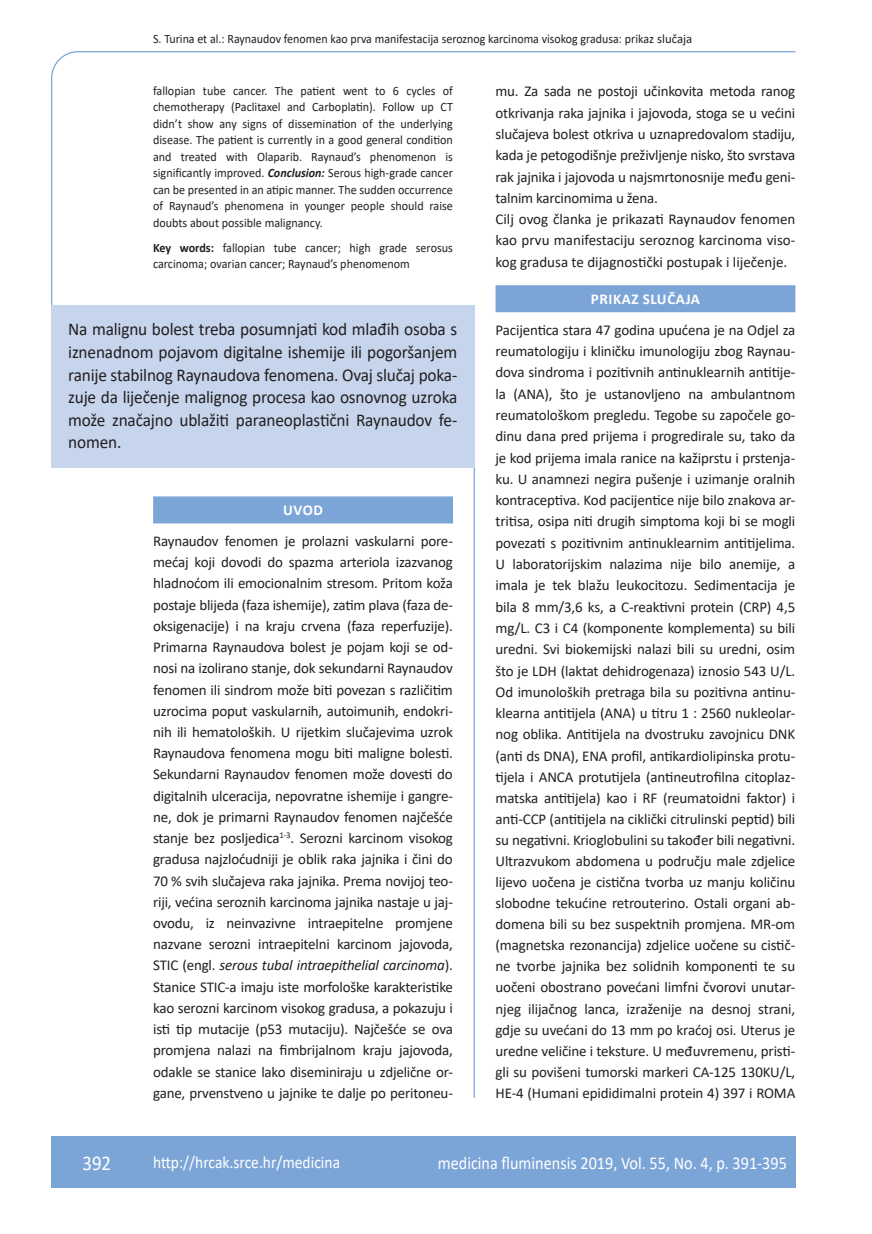
<style>
.page{position:relative;width:872px;height:1234px;background:#fff}
.page>*{position:absolute;margin:0;border:0;box-sizing:border-box;transform-origin:0 0}
.t1{font:21px "Calibri";color:#fff;scale:.9 1}
.anterfile{font:18px/22.5px "Calibri";letter-spacing:-.01em;color:#231f20;text-align:justify;scale:.96 1}
.t2{font:18px "Calibri";color:#fff;scale:.9 1}
.t3{font:17.25px "Calibri";color:#fff;scale:.9 1}
.osnovni_tekst{font:15px/21.1px "Calibri";letter-spacing:-.015em;color:#231f20;text-align:justify}
.naslov_ruler{font:700 15px "Calibri";letter-spacing:.04em;color:#fff}
.summary{font:12.75px/16.5px "Calibri";color:#231f20;text-align:justify;scale:.95 1}
.glava{font:12.75px "Calibri";color:#231f20;scale:.94 1}
.key_words{font:12.75px/16.5px "Calibri";color:#231f20;scale:.95 1}
.s1{font-weight:700;font-style:italic}
.s2{font-weight:700}
.s3{font-style:italic}
</style>
<div class="page">
<svg style="left:51px;top:51px;width:745px;height:275px"></svg>
<hr style="left:473px;top:468px;width:2px;height:629px;background:#7ca5d7">
<div style="left:51px;top:1135px;width:744px;height:51px;background:#7ca5d7"></div>
<div style="left:51px;top:305px;width:423px;height:162px;background:#c6d5ec"></div>
<div style="left:495px;top:285px;width:300px;height:27px;background:#7ca5d7"></div>
<div style="left:153px;top:496px;width:300px;height:27px;background:#7ca5d7"></div>
<p class="glava" style="left:153px;top:29px;width:575px">S. Turina et al.: Raynaudov fenomen kao prva manifestacija seroznog karcinoma visokog gradusa: prikaz slučaja</p>
<p class="summary" style="left:153px;top:82px;width:317px">fallopian tube cancer. The patient went to 6 cycles of chemotherapy (Paclitaxel and Carboplatin). Follow up CT didn’t show any signs of dissemination of the underlying disease. The patient is currently in a good general condition and treated with Olaparib. Raynaud’s phenomenon is significantly improved. <span class="s1">Conclusion:</span> Serous high-grade cancer can be presented in an atipic manner. The sudden occurrence of Raynaud’s phenomena in younger people should raise doubts about possible malignancy.</p>
<p class="key_words" style="left:153px;top:239px;width:317px"><span class="s2">Key words:</span> fallopian tube cancer; high grade serosus carcinoma; ovarian cancer; Raynaud’s phenomenom</p>
<p class="anterfile" style="left:68px;top:318px;width:407px">Na malignu bolest treba posumnjati kod mlađih osoba s iznenadnom pojavom digitalne ishemije ili pogoršanjem ranije stabilnog Raynaudova fenomena. Ovaj slučaj poka&shy;zuje da liječenje malignog procesa kao osnovnog uzroka može značajno ublažiti paraneoplastični Raynaudov fe&shy;nomen.</p>
<p class="naslov_ruler" style="left:283px;top:499px;width:41px">UVOD</p>
<p class="osnovni_tekst" style="left:153px;top:530px;width:301px">Raynaudov fenomen je prolazni vaskularni pore&shy;mećaj koji dovodi do spazma arteriola izazvanog hladnoćom ili emocionalnim stresom. Pritom koža postaje blijeda (faza ishemije), zatim plava (faza de&shy;oksigenacije) i na kraju crvena (faza reperfuzije).<br>Primarna Raynaudova bolest je pojam koji se od&shy;nosi na izolirano stanje, dok sekundarni Raynaudov fenomen ili sindrom može biti povezan s različitim uzrocima poput vaskularnih, autoimunih, endokri&shy;nih ili hematoloških. U rijetkim slučajevima uzrok Raynaudova fenomena mogu biti maligne bolesti.<br>Sekundarni Raynaudov fenomen može dovesti do digitalnih ulceracija, nepovratne ishemije i gangre&shy;ne, dok je primarni Raynaudov fenomen najčešće stanje bez posljedica<sup>1-3</sup>. Serozni karcinom visokog gradusa najzloćudniji je oblik raka jajnika i čini do 70 % svih slučajeva raka jajnika. Prema novijoj teo&shy;riji, većina seroznih karcinoma jajnika nastaje u jaj&shy;ovodu, iz neinvazivne intraepitelne promjene nazvane serozni intraepitelni karcinom jajovoda, STIC (engl. <span class="s3">serous tubal intraepithelial carcinoma</span>).<br>Stanice STIC-a imaju iste morfološke karakteristike kao serozni karcinom visokog gradusa, a pokazuju i isti tip mutacije (p53 mutaciju). Najčešće se ova promjena nalazi na fimbrijalnom kraju jajovoda, odakle se stanice lako diseminiraju u zdjelične or&shy;gane, prvenstveno u jajnike te dalje po peritoneu-</p>
<p class="osnovni_tekst" style="left:495px;top:80px;width:301px">mu. Za sada ne postoji učinkovita metoda ranog otkrivanja raka jajnika i jajovoda, stoga se u većini slučajeva bolest otkriva u uznapredovalom stadiju, kada je petogodišnje preživljenje nisko, što svrstava rak jajnika i jajovoda u najsmrtonosnije među geni&shy;talnim karcinomima u žena.</p>
<p class="osnovni_tekst" style="left:495px;top:208px;width:301px">Cilj ovog članka je prikazati Raynaudov fenomen kao prvu manifestaciju seroznog karcinoma viso&shy;kog gradusa te dijagnostički postupak i liječenje.</p>
<p class="naslov_ruler" style="left:591px;top:288px;width:111px">PRIKAZ SLUČAJA</p>
<p class="osnovni_tekst" style="left:495px;top:319px;width:301px">Pacijentica stara 47 godina upućena je na Odjel za reumatologiju i kliničku imunologiju zbog Raynau&shy;dova sindroma i pozitivnih antinuklearnih antitije&shy;la (ANA), što je ustanovljeno na ambulantnom reumatološkom pregledu. Tegobe su započele go&shy;dinu dana pred prijema i progredirale su, tako da je kod prijema imala ranice na kažiprstu i prstenja&shy;ku. U anamnezi negira pušenje i uzimanje oralnih kontraceptiva. Kod pacijentice nije bilo znakova ar&shy;tritisa, osipa niti drugih simptoma koji bi se mogli povezati s pozitivnim antinuklearnim antitijelima.<br>U laboratorijskim nalazima nije bilo anemije, a imala je tek blažu leukocitozu. Sedimentacija je bila 8 mm/3,6 ks, a C-reaktivni protein (CRP) 4,5 mg/L. C3 i C4 (komponente komplementa) su bili uredni. Svi biokemijski nalazi bili su uredni, osim što je LDH (laktat dehidrogenaza) iznosio 543 U/L.<br>Od imunoloških pretraga bila su pozitivna antinu&shy;klearna antitijela (ANA) u titru 1 : 2560 nukleolar&shy;nog oblika. Antitijela na dvostruku zavojnicu DNK (anti ds DNA), ENA profil, antikardiolipinska protu&shy;tijela i ANCA protutijela (antineutrofilna citoplaz&shy;matska antitijela) kao i RF (reumatoidni faktor) i anti-CCP (antitijela na ciklički citrulinski peptid) bili su negativni. Krioglobulini su također bili negativni.<br>Ultrazvukom abdomena u području male zdjelice lijevo uočena je cistična tvorba uz manju količinu slobodne tekućine retrouterino. Ostali organi ab&shy;domena bili su bez suspektnih promjena. MR-om (magnetska rezonancija) zdjelice uočene su cistič&shy;ne tvorbe jajnika bez solidnih komponenti te su uočeni obostrano povećani limfni čvorovi unutar&shy;njeg ilijačnog lanca, izraženije na desnoj strani, gdje su uvećani do 13 mm po kraćoj osi. Uterus je uredne veličine i teksture. U međuvremenu, pristi&shy;gli su povišeni tumorski markeri CA-125 130KU/L, HE-4 (Humani epididimalni protein 4) 397 i ROMA</p>
<p class="t1" style="left:82px;top:1147px;width:33px">392</p>
<p class="t3" style="left:153px;top:1149px;width:209px">http://hrcak.srce.hr/medicina</p>
<p class="t2" style="left:438px;top:1149px;width:389px">medicina fluminensis 2019, Vol. 55, No. 4, p. 391-395</p>
</div>
